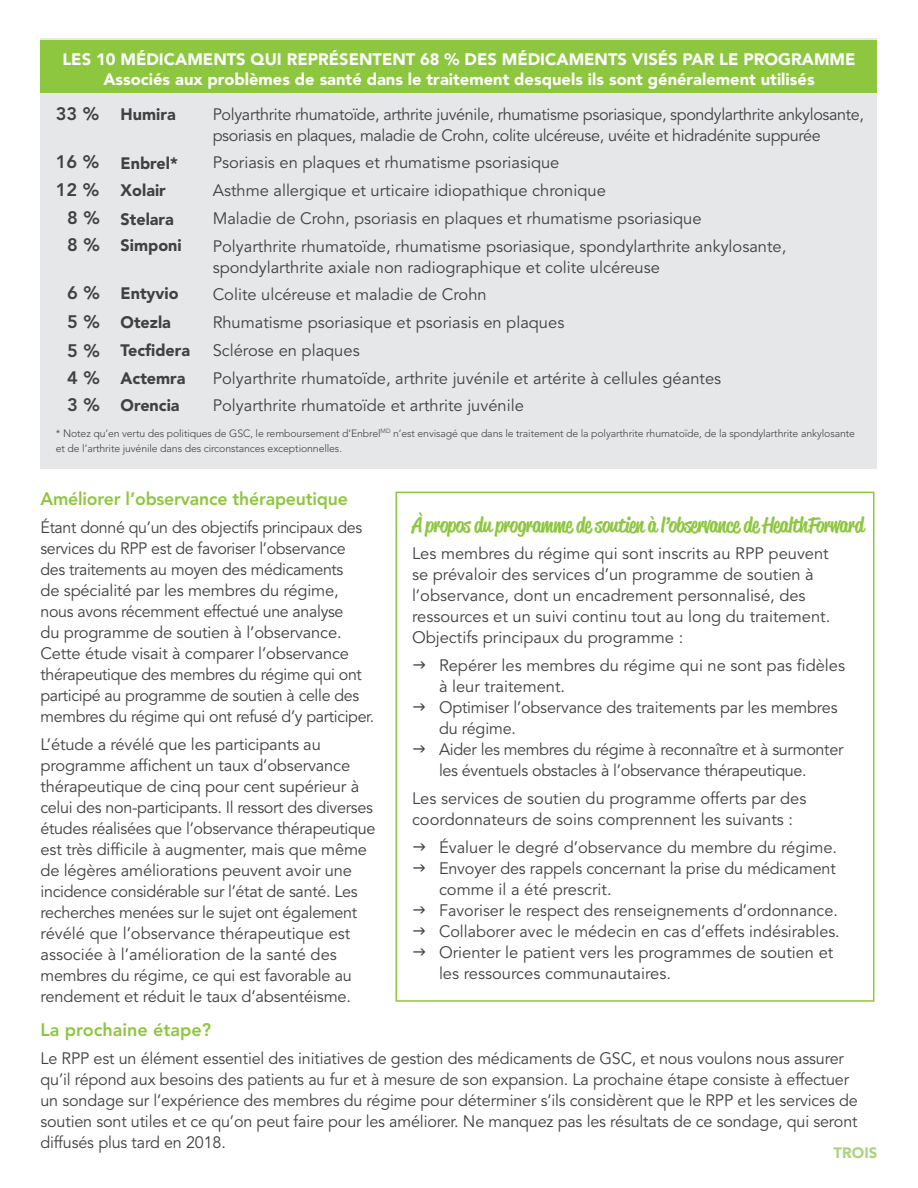
<style>
.page{position:relative;width:918px;height:1188px;background:#fff}
.page>*{position:absolute;margin:0;border:0;box-sizing:border-box;transform-origin:0 0}
.t1{font:500 21px "Reklame Script";letter-spacing:-.02em;color:#8dc63f;scale:.95 1}
.t2{font:800 18px "Avenir LT Std";letter-spacing:-.01em;color:#8dc63f}
.t3{font:800 18px "Avenir LT Std";color:#414042}
.t4{font:16.5px/21px "Avenir LT Std";letter-spacing:-.01em;color:#414042}
.t5{font:900 16.5px/19.5px "Avenir LT Std";color:#fff;text-align:center}
.t6{font:900 16.5px/27.8px "Avenir LT Std";color:#414042}
.t7{font:900 15px "Avenir LT Std";color:#abd481}
.t8{font:300 10.5px/15px "Avenir LT Std";letter-spacing:-.01em;color:#414042}
</style>
<div class="page">
<div style="left:41px;top:39px;width:836px;height:430px;background:#e6e7e8"></div>
<div style="left:41px;top:40px;width:836px;height:53px;background:#8dc63f"></div>
<div style="left:396px;top:492px;width:478px;height:510px;border:2px solid #8dc63f"></div>
<p class="t5" style="left:62px;top:50px;width:795px">LES 10 MÉDICAMENTS QUI REPRÉSENTENT 68 % DES MÉDICAMENTS VISÉS PAR LE PROGRAMME<br>Associés aux problèmes de santé dans le traitement desquels ils sont généralement utilisés</p>
<p class="t6" style="left:121px;top:101px;width:57px">Humira</p>
<p class="t6" style="left:121px;top:150px;width:59px;line-height:27px">Enbrel*<br>Xolair</p>
<p class="t6" style="left:121px;top:207px;width:63px;line-height:25.5px">Stelara<br>Simponi</p>
<p class="t6" style="left:121px;top:278px;width:60px;line-height:29.7px">Entyvio<br>Otezla</p>
<p class="t6" style="left:121px;top:336px;width:71px">Tecfidera<br>Actemra<br>Orencia</p>
<p class="t3" style="left:56px;top:103px;width:45px">33 %</p>
<p class="t4" style="left:213px;top:104px;width:653px">Polyarthrite rhumatoïde, arthrite juvénile, rhumatisme psoriasique, spondylarthrite ankylosante, psoriasis en plaques, maladie de Crohn, colite ulcéreuse, uvéite et hidradénite suppurée</p>
<p class="t4" style="left:213px;top:149px;width:575px;line-height:27.8px">Psoriasis en plaques et rhumatisme psoriasique<br>Asthme allergique et urticaire idiopathique chronique<br>Maladie de Crohn, psoriasis en plaques et rhumatisme psoriasique Polyarthrite rhumatoïde, rhumatisme psoriasique, spondylarthrite ankylosante,</p>
<p class="t4" style="left:213px;top:253px;width:510px;line-height:27.8px">spondylarthrite axiale non radiographique et colite ulcéreuse<br>Colite ulcéreuse et maladie de Crohn<br>Rhumatisme psoriasique et psoriasis en plaques<br>Sclérose en plaques<br>Polyarthrite rhumatoïde, arthrite juvénile et artérite à cellules géantes Polyarthrite rhumatoïde et arthrite juvénile</p>
<p class="t3" style="left:56px;top:151px;width:45px">16 %</p>
<p class="t3" style="left:56px;top:179px;width:45px">12 %</p>
<p class="t3" style="left:67px;top:208px;width:34px">8 %</p>
<p class="t3" style="left:67px;top:234px;width:34px">8 %</p>
<p class="t3" style="left:67px;top:282px;width:34px">6 %</p>
<p class="t3" style="left:67px;top:311px;width:34px">5 %</p>
<p class="t3" style="left:67px;top:340px;width:34px">5 %</p>
<p class="t3" style="left:67px;top:367px;width:34px">4 %</p>
<p class="t3" style="left:67px;top:394px;width:34px">3 %</p>
<p class="t8" style="left:56px;top:426px;width:801px">* Notez qu’en vertu des politiques de GSC, le remboursement d’Enbrel<sup>MD</sup> n’est envisagé que dans le traitement de la polyarthrite rhumatoïde, de la spondylarthrite ankylosante et de l’arthrite juvénile dans des circonstances exceptionnelles.</p>
<p class="t2" style="left:40px;top:488px;width:309px">Améliorer l’observance thérapeutique</p>
<p class="t4" style="left:40px;top:517px;width:335px">Étant donné qu’un des objectifs principaux des services du RPP est de favoriser l’observance des traitements au moyen des médicaments<br>de spécialité par les membres du régime, nous avons récemment effectué une analyse<br>du programme de soutien à l’observance.<br>Cette étude visait à comparer l’observance thérapeutique des membres du régime qui ont participé au programme de soutien à celle des membres du régime qui ont refusé d’y participer.</p>
<p class="t4" style="left:40px;top:734px;width:336px">L’étude a révélé que les participants au programme affichent un taux d’observance thérapeutique de cinq pour cent supérieur à celui des non-participants. Il ressort des diverses études réalisées que l’observance thérapeutique est très difficile à augmenter, mais que même de légères améliorations peuvent avoir une incidence considérable sur l’état de santé. Les recherches menées sur le sujet ont également révélé que l’observance thérapeutique est associée à l’amélioration de la santé des membres du régime, ce qui est favorable au rendement et réduit le taux d’absentéisme.</p>
<p class="t2" style="left:40px;top:1019px;width:172px">La prochaine étape?</p>
<p class="t4" style="left:40px;top:1048px;width:819px">Le RPP est un élément essentiel des initiatives de gestion des médicaments de GSC, et nous voulons nous assurer qu’il répond aux besoins des patients au fur et à mesure de son expansion. La prochaine étape consiste à effectuer un sondage sur l’expérience des membres du régime pour déterminer s’ils considèrent que le RPP et les services de soutien sont utiles et ce qu’on peut faire pour les améliorer. Ne manquez pas les résultats de ce sondage, qui seront diffusés plus tard en 2018.</p>
<p class="t1" style="left:412px;top:510px;width:477px">À propos du programme de soutien à l’observance de HealthForward</p>
<p class="t4" style="left:412px;top:544px;width:420px">Les membres du régime qui sont inscrits au RPP peuvent se prévaloir des services d’un programme de soutien à l’observance, dont un encadrement personnalisé, des ressources et un suivi continu tout au long du traitement.<br>Objectifs principaux du programme :</p>
<p class="t4" style="left:439px;top:656px;width:408px">Repérer les membres du régime qui ne sont pas fidèles à leur traitement.<br>Optimiser l’observance des traitements par les membres du régime.<br>Aider les membres du régime à reconnaître et à surmonter les éventuels obstacles à l’observance thérapeutique.</p>
<p class="t4" style="left:412px;top:788px;width:396px">Les services de soutien du programme offerts par des coordonnateurs de soins comprennent les suivants :</p>
<p class="t4" style="left:439px;top:837px;width:402px">Évaluer le degré d’observance du membre du régime.<br>Envoyer des rappels concernant la prise du médicament comme il a été prescrit.<br>Favoriser le respect des renseignements d’ordonnance.<br>Collaborer avec le médecin en cas d’effets indésirables.<br>Orienter le patient vers les programmes de soutien et les ressources communautaires.</p>
<p class="t7" style="left:834px;top:1144px;width:45px">TROIS</p>
</div>
